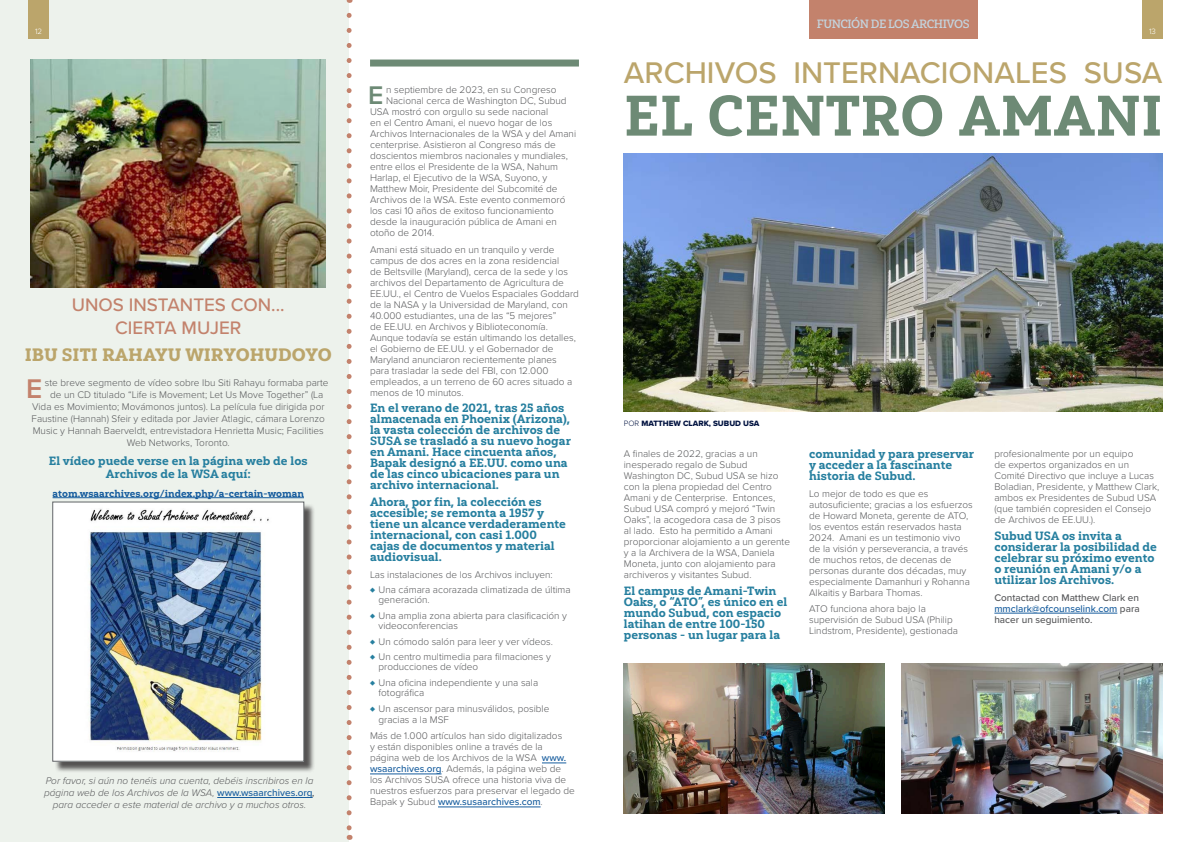
<style>
.page{position:relative;width:1191px;height:842px;background:#fff}
.page>*{position:absolute;margin:0;border:0;box-sizing:border-box;transform-origin:0 0}
.t1{font:57px "Yorkten Slab Nor Ex B";color:#6d8a75}
.t2{font:500 31px "Proxima Nova";color:#bba56b}
.Drop_cap_text{font:600 28px "Proxima Nova";color:#c3826c}
.Drop_cap_text-2{font:600 26.5px "Proxima Nova";color:#6d8a75}
.t3{font:500 18.8px/22.5px "Proxima Nova";color:#c3826c;text-align:center}
.t4{font:18px "Yorkten Slab Nor Bla";color:#bba56b}
.Pull_out_text{font:12px/11px "Yorkten Slab Nor Ex B";color:#267f9f}
.t5{font:12px "Yorkten Slab Nor Med";letter-spacing:-.04em;color:#c3d4de}
.Body_text{font:300 10px/11px "Proxima Nova";color:#57585a}
.Drop_cap_text-3{font:300 10px "Proxima Nova";color:#57585a}
.Body_text-2{font:italic 300 10px/12px "Proxima Nova";color:#57585a;text-align:center}
.Body_text-3{font:500 10px/11px "Proxima Nova";color:#57585a;text-align:justify}
.Pull_out_text-2{font:10px "Yorkten Slab Nor Ex B";color:#175d9e}
.Author{font:8px "Proxima Nova Extrabld";color:#001240}
.t6{font:300 8px "Proxima Nova";color:#fff}
.s1{font-weight:500;font-style:normal;color:#175d9e}
.s2{font-weight:500}
.s3{color:#267f9f}
.s4{font-weight:500;color:#175d9e}
.s5{font-family:"Proxima Nova";font-weight:300}
.s6{color:#175d9e}
</style>
<div class="page">
<div style="left:0;top:0;width:349px;height:842px;background:#edf2ec"></div>
<div style="left:809px;top:0;width:168px;height:39px;background:#c3826c"></div>
<svg style="left:542px;top:763px;width:24px;height:1px"></svg>
<hr style="left:370px;top:774px;width:71px;height:1px;background:#175d9e">
<hr style="left:438px;top:807px;width:102px;height:1px;background:#175d9e">
<hr style="left:994px;top:613px;width:123px;height:1px;background:#175d9e">
<svg style="left:346px;top:15px;width:5px;height:825px"></svg>
<img style="left:31px;top:60px;width:295px;height:227px">
<hr style="left:53px;top:497px;width:251px;height:1px;background:#175d9e">
<div style="left:54px;top:503px;width:261px;height:269px;background:#231f20;opacity:.75"></div>
<img style="left:54px;top:504px;width:248px;height:255px">
<div style="left:52px;top:502px;width:252px;height:259px;border:1px solid #606466"></div>
<img style="left:624px;top:663px;width:260px;height:151px">
<img style="left:901px;top:663px;width:261px;height:151px">
<img style="left:624px;top:153px;width:538px;height:258px">
<hr style="left:217px;top:797px;width:96px;height:1px;background:#175d9e">
<div style="left:370px;top:60px;width:209px;height:7px;background:#6d8a75"></div>
<div style="left:28px;top:0;width:21px;height:39px;background:#bba56b"></div>
<div style="left:1142px;top:0;width:20px;height:39px;background:#bba56b"></div>
<p class="t5" style="left:817px;top:17px;width:154px">FUNCIÓN DE LOS ARCHIVOS</p>
<p class="t6" style="left:35px;top:25px;width:9px">12</p>
<p class="t6" style="left:1149px;top:25px;width:8px">13</p>
<p class="t3" style="left:72px;top:293px;width:214px">UNOS INSTANTES CON...<br>CIERTA MUJER</p>
<p class="t4" style="left:25px;top:343px;width:308px">IBU SITI RAHAYU WIRYOHUDOYO</p>
<p class="Drop_cap_text" style="left:26px;top:368px;width:18px">E</p>
<p class="Drop_cap_text-3" style="left:45px;top:376px;width:285px">ste breve segmento de vídeo sobre Ibu Siti Rahayu formaba parte</p>
<p class="Drop_cap_text-3" style="left:50px;top:388px;width:275px">de un CD titulado “Life is Movement; Let Us Move Together” (La</p>
<p class="Drop_cap_text-3" style="left:32px;top:400px;width:294px">Vida es Movimiento; Movámonos juntos). La película fue dirigida por</p>
<p class="Drop_cap_text-3" style="left:32px;top:412px;width:295px">Faustine (Hannah) Sfeir y editada por Javier Atlagic, cámara Lorenzo</p>
<p class="Drop_cap_text-3" style="left:33px;top:424px;width:293px">Music y Hannah Baerveldt, entrevistadora Henrietta Music; Facilities</p>
<p class="Drop_cap_text-3" style="left:127px;top:436px;width:105px">Web Networks, Toronto.</p>
<p class="Pull_out_text" style="left:49px;top:454px;width:260px;line-height:13px;text-align:center">El vídeo puede verse en la página web de los<br>Archivos de la WSA aquí:</p>
<p class="Pull_out_text-2" style="left:53px;top:487px;width:253px">atom.wsaarchives.org/index.php/a-certain-woman</p>
<p class="Body_text-2" style="left:44px;top:774px;width:272px">Por favor, si aún no tenéis una cuenta, debéis inscribiros en la página web de los Archivos de la WSA, <span class="s1">www.wsaarchives.org</span><span class="s2">, </span>para acceder a este material de archivo y a muchos otros.</p>
<p class="Drop_cap_text-2" style="left:368px;top:75px;width:17px">E</p>
<p class="Drop_cap_text-3" style="left:386px;top:82px;width:172px">n septiembre de 2023, en su Congreso</p>
<p class="Drop_cap_text-3" style="left:386px;top:93px;width:182px">Nacional cerca de Washington DC, Subud</p>
<p class="Drop_cap_text-3" style="left:370px;top:104px;width:180px">USA mostró con orgullo su sede nacional</p>
<p class="Drop_cap_text-3" style="left:370px;top:115px;width:184px">en el Centro Amani, el nuevo hogar de los</p>
<p class="Drop_cap_text-3" style="left:370px;top:126px;width:208px">Archivos Internacionales de la WSA y del Amani</p>
<p class="Drop_cap_text-3" style="left:370px;top:137px;width:187px">centerprise. Asistieron al Congreso más de</p>
<p class="Drop_cap_text-3" style="left:370px;top:148px;width:199px">doscientos miembros nacionales y mundiales,</p>
<p class="Drop_cap_text-3" style="left:370px;top:159px;width:189px">entre ellos el Presidente de la WSA, Nahum</p>
<p class="Drop_cap_text-3" style="left:370px;top:170px;width:179px">Harlap, el Ejecutivo de la WSA, Suyono, y</p>
<p class="Drop_cap_text-3" style="left:370px;top:181px;width:189px">Matthew Moir, Presidente del Subcomité de</p>
<p class="Drop_cap_text-3" style="left:370px;top:192px;width:197px">Archivos de la WSA. Este evento conmemoró</p>
<p class="Drop_cap_text-3" style="left:370px;top:203px;width:185px">los casi 10 años de exitoso funcionamiento</p>
<p class="Drop_cap_text-3" style="left:370px;top:214px;width:188px">desde la inauguración pública de Amani en</p>
<p class="Drop_cap_text-3" style="left:370px;top:225px;width:66px">otoño de 2014.</p>
<p class="Body_text" style="left:370px;top:243px;width:210px">Amani está situado en un tranquilo y verde campus de dos acres en la zona residencial<br>de Beltsville (Maryland), cerca de la sede y los archivos del Departamento de Agricultura de EE.UU., el Centro de Vuelos Espaciales Goddard de la NASA y la Universidad de Maryland, con 40.000 estudiantes, una de las “5 mejores”<br>de EE.UU. en Archivos y Biblioteconomía.<br>Aunque todavía se están ultimando los detalles, el Gobierno de EE.UU. y el Gobernador de Maryland anunciaron recientemente planes<br>para trasladar la sede del FBI, con 12.000 empleados, a un terreno de 60 acres situado a menos de 10 minutos.</p>
<p class="Pull_out_text" style="left:370px;top:402px;width:202px">En el verano de 2021, tras 25 años almacenada en Phoenix (Arizona), la vasta colección de archivos de<br>SUSA se trasladó a su nuevo hogar en Amani. Hace cincuenta años,<br>Bapak designó a EE.UU. como una de las cinco ubicaciones para un archivo internacional.</p>
<p class="Pull_out_text" style="left:370px;top:496px;width:197px">Ahora, por fin, la colección es accesible; se remonta a 1957 y tiene un alcance verdaderamente internacional, con casi 1.000 cajas de documentos y material audiovisual.</p>
<p class="Body_text" style="left:370px;top:568px;width:184px">Las instalaciones de los Archivos incluyen:</p>
<p class="Body_text" style="left:378px;top:584px;width:194px;line-height:10px;text-indent:-9px"><span class="s3">♦</span> Una cámara acorazada climatizada de última generación.</p>
<p class="Body_text" style="left:378px;top:610px;width:190px;line-height:10px;text-indent:-9px"><span class="s3">♦</span> Una amplia zona abierta para clasificación y videoconferencias</p>
<p class="Body_text" style="left:370px;top:635px;width:184px"><span class="s3">♦</span> Un cómodo salón para leer y ver vídeos.</p>
<p class="Body_text" style="left:378px;top:651px;width:174px;line-height:10px;text-indent:-9px"><span class="s3">♦</span> Un centro multimedia para filmaciones y producciones de vídeo</p>
<p class="Body_text" style="left:378px;top:677px;width:161px;line-height:10px;text-indent:-9px"><span class="s3">♦</span> Una oficina independiente y una sala fotográfica</p>
<p class="Body_text" style="left:378px;top:702px;width:172px;text-indent:-9px"><span class="s3">♦</span> Un ascensor para minusválidos, posible gracias a la MSF</p>
<p class="Body_text" style="left:370px;top:730px;width:206px">Más de 1.000 artículos han sido digitalizados<br>y están disponibles online a través de la<br>página web de los Archivos de la WSA <span class="s4">www. wsaarchives.org</span>. Además, la página web de los Archivos SUSA ofrece una historia viva de nuestros esfuerzos para preservar el legado de Bapak y Subud <span class="s4">www.susaarchives.com</span>.</p>
<p class="t2" style="left:624px;top:50px;width:540px">ARCHIVOS INTERNACIONALES SUSA</p>
<p class="t1" style="left:624px;top:81px;width:540px">EL CENTRO AMANI</p>
<p class="Author" style="left:624px;top:417px;width:137px"><span class="s5">POR</span> MATTHEW CLARK, SUBUD USA</p>
<p class="Body_text" style="left:624px;top:448px;width:168px">A finales de 2022, gracias a un inesperado regalo de Subud<br>Washington DC, Subud USA se hizo con la plena propiedad del Centro<br>Amani y de Centerprise. Entonces,<br>Subud USA compró y mejoró “Twin<br>Oaks”, la acogedora casa de 3 pisos al lado. Esto ha permitido a Amani proporcionar alojamiento a un gerente y a la Archivera de la WSA, Daniela<br>Moneta, junto con alojamiento para archiveros y visitantes Subud.</p>
<p class="Pull_out_text" style="left:624px;top:585px;width:165px">El campus de Amani-Twin<br>Oaks, o “ATO”, es único en el mundo Subud, con espacio latihan de entre 100-150 personas - un lugar para la</p>
<p class="Pull_out_text" style="left:809px;top:448px;width:166px">comunidad y para preservar y acceder a la fascinante historia de Subud.</p>
<p class="Body_text" style="left:809px;top:487px;width:165px">Lo mejor de todo es que es autosuficiente; gracias a los esfuerzos de Howard Moneta, gerente de ATO, los eventos están reservados hasta 2024. Amani es un testimonio vivo de la visión y perseverancia, a través de muchos retos, de decenas de personas durante dos décadas, muy especialmente Damanhuri y Rohanna Alkaitis y Barbara Thomas.</p>
<p class="Body_text" style="left:809px;top:603px;width:150px">ATO funciona ahora bajo la supervisión de Subud USA (Philip<br>Lindstrom, Presidente), gestionada</p>
<p class="Body_text" style="left:994px;top:448px;width:166px">profesionalmente por un equipo<br>de expertos organizados en un<br>Comité Directivo que incluye a Lucas<br>Boladian, Presidente, y Matthew Clark, ambos ex Presidentes de Subud USA (que también copresiden el Consejo de Archivos de EE.UU.).</p>
<p class="Pull_out_text" style="left:994px;top:530px;width:164px">Subud USA os invita a considerar la posibilidad de celebrar su próximo evento o reunión en Amani y/o a utilizar los Archivos.</p>
<p class="Body_text-3" style="left:994px;top:591px;width:147px">Contactad con Matthew Clark en <span class="s6">mmclark@ofcounselink.com</span> para hacer un seguimiento.</p>
</div>
